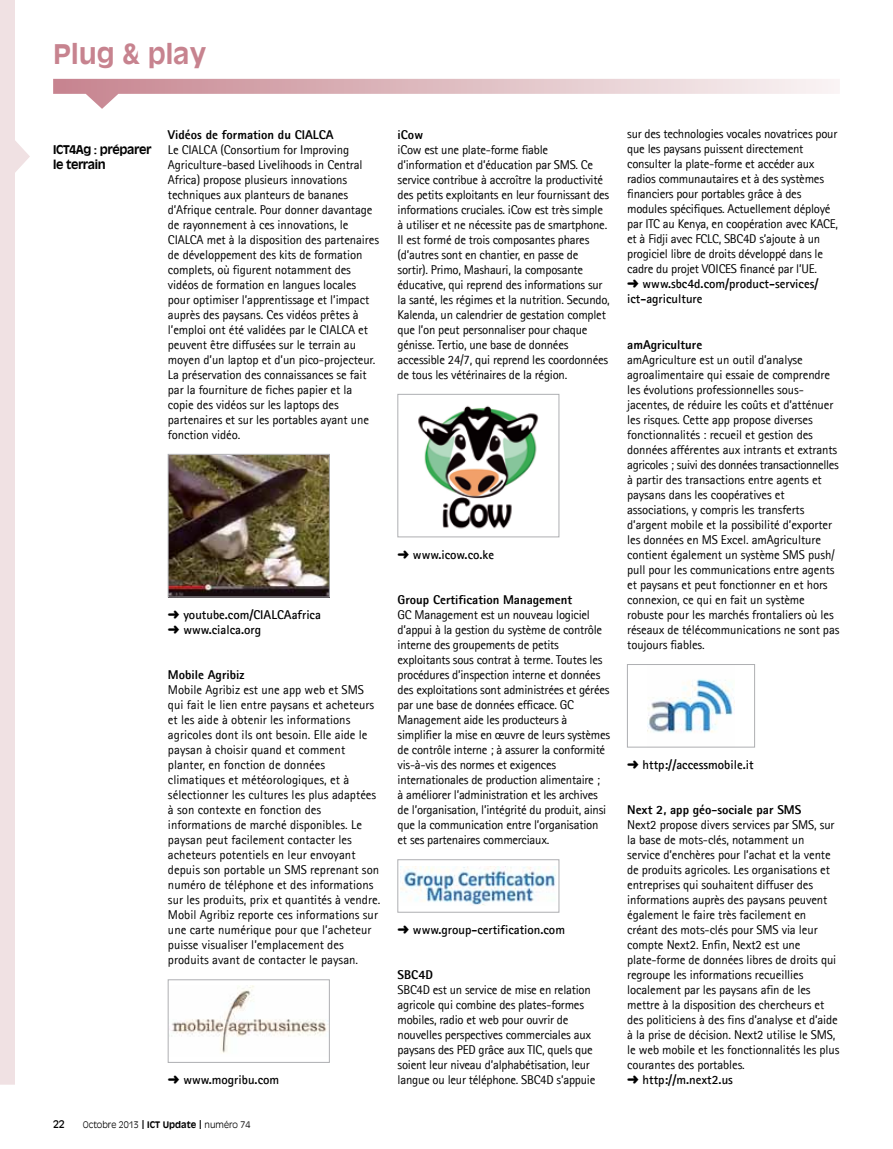
<style>
.page{position:relative;width:893px;height:1149px;background:#fff}
.page>*{position:absolute;margin:0;border:0;box-sizing:border-box;transform-origin:0 0}
.t1{font:700 27px "Antique Olive LT";color:#c7838f}
.t2{font:12.75px/15px "Agfa Rotis Sans Serif";letter-spacing:-.01em;color:#000}
.t3{font:700 12.75px/15px "Agfa Rotis Sans Serif";color:#000}
.t4{font:800 12.75px "Agfa Rotis Sans Serif";color:#000}
.t5{font:700 12px/15px "Antique Olive LT";letter-spacing:-.03em;color:#000}
.t6{font:10.5px "Antique Olive LT";color:#000}
.t7{font:300 9px "Antique Olive LT";color:#000}
.s1{font-size:15px}
.s2{font-weight:700}
</style>
<div class="page">
<svg style="left:53px;top:79px;width:786px;height:30px"></svg>
<svg style="left:0;top:0;width:30px;height:1084px"></svg>
<img style="left:170px;top:456px;width:158px;height:139px">
<div style="left:168px;top:454px;width:162px;height:143px;border:1px solid #aeafb2"></div>
<img style="left:418px;top:405px;width:121px;height:124px">
<div style="left:398px;top:394px;width:161px;height:143px;border:1px solid #aeafb2"></div>
<img style="left:400px;top:866px;width:156px;height:38px">
<div style="left:398px;top:859px;width:161px;height:53px;border:1px solid #aeafb2"></div>
<img style="left:171px;top:985px;width:157px;height:68px">
<div style="left:168px;top:979px;width:162px;height:83px;border:1px solid #aeafb2"></div>
<img style="left:648px;top:679px;width:86px;height:54px">
<div style="left:627px;top:664px;width:128px;height:83px;border:1px solid #aeafb2"></div>
<h1 class="t1" style="left:53px;top:37px;width:155px">Plug &amp; play</h1>
<p class="t5" style="left:53px;top:142px;width:100px">ICT4ag : préparer le terrain</p>
<p class="t4" style="left:168px;top:126px;width:167px">Vidéos de formation du CIALCA</p>
<p class="t2" style="left:168px;top:142px;width:213px">Le CIALCA (Consortium for Improving Agriculture-based Livelihoods in Central Africa) propose plusieurs innovations techniques aux planteurs de bananes d’Afrique centrale. Pour donner davantage de rayonnement à ces innovations, le CIALCA met à la disposition des partenaires de développement des kits de formation complets, où figurent notamment des vidéos de formation en langues locales pour optimiser l’apprentissage et l’impact auprès des paysans. Ces vidéos prêtes à l’emploi ont été validées par le CIALCA et peuvent être diffusées sur le terrain au moyen d’un laptop et d’un pico-projecteur.<br>La préservation des connaissances se fait par la fourniture de fiches papier et la copie des vidéos sur les laptops des partenaires et sur les portables ayant une fonction vidéo.</p>
<p class="t3" style="left:168px;top:607px;width:154px">➜ youtube.com/CIALCAafrica ➜ www.cialca.org</p>
<p class="t4" style="left:168px;top:666px;width:78px">Mobile Agribiz</p>
<p class="t2" style="left:168px;top:682px;width:214px">Mobile Agribiz est une app web et SMS qui fait le lien entre paysans et acheteurs et les aide à obtenir les informations agricoles dont ils ont besoin. Elle aide le paysan à choisir quand et comment planter, en fonction de données climatiques et météorologiques, et à sélectionner les cultures les plus adaptées à son contexte en fonction des informations de marché disponibles. Le paysan peut facilement contacter les acheteurs potentiels en leur envoyant depuis son portable un SMS reprenant son numéro de téléphone et des informations sur les produits, prix et quantités à vendre.<br>Mobil Agribiz reporte ces informations sur une carte numérique pour que l’acheteur puisse visualiser l’emplacement des produits avant de contacter le paysan.</p>
<p class="t3" style="left:168px;top:1071px;width:113px">➜ www.mogribu.com</p>
<p class="t6" style="left:53px;top:1117px;width:13px">22</p>
<p class="t7" style="left:83px;top:1118px;width:169px">Octobre 2013 <span class="s1">ı</span> <span class="s2">ICT Update</span> <span class="s1">ı</span> numéro 74</p>
<p class="t4" style="left:398px;top:126px;width:27px">iCow</p>
<p class="t2" style="left:398px;top:142px;width:214px">iCow est une plate-forme fiable d’information et d’éducation par SMS. Ce service contribue à accroître la productivité des petits exploitants en leur fournissant des informations cruciales. iCow est très simple à utiliser et ne nécessite pas de smartphone.<br>Il est formé de trois composantes phares (d’autres sont en chantier, en passe de sortir). Primo, Mashauri, la composante éducative, qui reprend des informations sur la santé, les régimes et la nutrition. Secundo, Kalenda, un calendrier de gestation complet que l’on peut personnaliser pour chaque génisse. Tertio, une base de données accessible 24/7, qui reprend les coordonnées de tous les vétérinaires de la région.</p>
<p class="t3" style="left:398px;top:546px;width:98px">➜ www.icow.co.ke</p>
<p class="t4" style="left:398px;top:591px;width:176px">Group Certification Management</p>
<p class="t2" style="left:398px;top:607px;width:214px">GC Management est un nouveau logiciel d’appui à la gestion du système de contrôle interne des groupements de petits exploitants sous contrat à terme. Toutes les procédures d’inspection interne et données des exploitations sont administrées et gérées par une base de données efficace. GC Management aide les producteurs à simplifier la mise en œuvre de leurs systèmes de contrôle interne ; à assurer la conformité vis-à-vis des normes et exigences internationales de production alimentaire ;<br>à améliorer l’administration et les archives de l’organisation, l’intégrité du produit, ainsi que la communication entre l’organisation et ses partenaires commerciaux.</p>
<p class="t3" style="left:398px;top:921px;width:169px">➜ www.group-certification.com</p>
<p class="t4" style="left:398px;top:966px;width:35px">SBC4D</p>
<p class="t2" style="left:398px;top:981px;width:199px">SBC4D est un service de mise en relation agricole qui combine des plates-formes mobiles, radio et web pour ouvrir de nouvelles perspectives commerciales aux paysans des PED grâce aux TIC, quels que soient leur niveau d’alphabétisation, leur langue ou leur téléphone. SBC4D s’appuie</p>
<p class="t2" style="left:627px;top:126px;width:212px">sur des technologies vocales novatrices pour que les paysans puissent directement consulter la plate-forme et accéder aux radios communautaires et à des systèmes financiers pour portables grâce à des modules spécifiques. Actuellement déployé par ITC au Kenya, en coopération avec KACE, et à Fidji avec FCLC, SBC4D s’ajoute à un progiciel libre de droits développé dans le cadre du projet VOICES financé par l’UE.<br>➜ <span class="s2">www.sbc4d.com/product-services/ ict-agriculture</span></p>
<p class="t4" style="left:627px;top:336px;width:77px">amAgriculture</p>
<p class="t2" style="left:627px;top:351px;width:214px">amAgriculture est un outil d’analyse agroalimentaire qui essaie de comprendre les évolutions professionnelles sous&shy;jacentes, de réduire les coûts et d’atténuer les risques. Cette app propose diverses fonctionnalités : recueil et gestion des données afférentes aux intrants et extrants agricoles ; suivi des données transactionnelles à partir des transactions entre agents et paysans dans les coopératives et associations, y compris les transferts d’argent mobile et la possibilité d’exporter les données en MS Excel. amAgriculture contient également un système SMS push/ pull pour les communications entre agents et paysans et peut fonctionner en et hors connexion, ce qui en fait un système robuste pour les marchés frontaliers où les réseaux de télécommunications ne sont pas toujours fiables.</p>
<p class="t3" style="left:627px;top:756px;width:128px">➜ http://accessmobile.it</p>
<p class="t4" style="left:627px;top:801px;width:159px">Next 2, app géo-sociale par SMS</p>
<p class="t2" style="left:627px;top:816px;width:214px">Next2 propose divers services par SMS, sur la base de mots-clés, notamment un service d’enchères pour l’achat et la vente de produits agricoles. Les organisations et entreprises qui souhaitent diffuser des informations auprès des paysans peuvent également le faire très facilement en créant des mots-clés pour SMS via leur compte Next2. Enfin, Next2 est une plate-forme de données libres de droits qui regroupe les informations recueillies localement par les paysans afin de les mettre à la disposition des chercheurs et des politiciens à des fins d’analyse et d’aide à la prise de décision. Next2 utilise le SMS, le web mobile et les fonctionnalités les plus courantes des portables.<br>➜ <span class="s2">http://m.next2.us</span></p>
</div>
